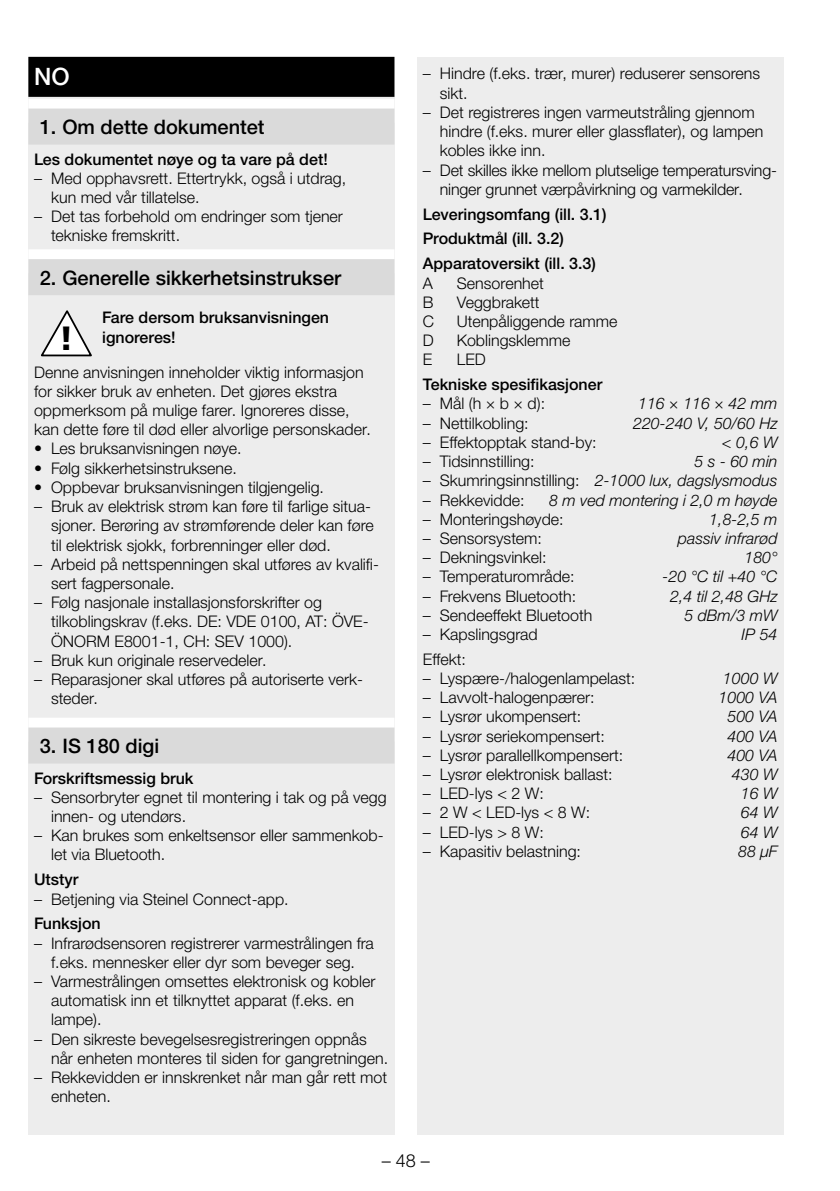
<style>
.page{position:relative;width:840px;height:1191px;background:#fff}
.page>*{position:absolute;margin:0;border:0;box-sizing:border-box;transform-origin:0 0}
.t1{font:900 33.6px "Frutiger LT Com";color:#000}
.t2{font:500 24px "Helvetica Neue LTW1 G";color:#fff}
.t3{font:500 20px "Helvetica Neue LTW1 G";color:#000}
.t4{font:300 18px "Helvetica Neue LTW1 G";color:#000}
.t5{font:300 16px/19.2px "Helvetica Neue LTW1 G";color:#000}
.t6{font:italic 300 16px "Helvetica Neue LTW1 G";color:#000}
.t7{font:500 16px/24.8px "Helvetica Neue LTW1 G";color:#000}
.s1{font-stretch:condensed}
.s2{font-weight:500}
.s3{font-style:normal;font-stretch:condensed}
.s4{font-style:normal}
</style>
<div class="page">
<div style="left:28px;top:57px;width:366px;height:1077px;background:#ededed"></div>
<div style="left:28px;top:57px;width:366px;height:40px;background:#000"></div>
<div style="left:28px;top:99px;width:366px;height:24px;background:#fff"></div>
<div style="left:28px;top:109px;width:366px;height:36px;background:#dadada"></div>
<div style="left:28px;top:249px;width:366px;height:24px;background:#fff"></div>
<div style="left:28px;top:259px;width:366px;height:36px;background:#dadada"></div>
<div style="left:28px;top:717px;width:366px;height:24px;background:#fff"></div>
<div style="left:28px;top:727px;width:366px;height:36px;background:#dadada"></div>
<svg style="left:41px;top:310px;width:51px;height:47px"></svg>
<div style="left:417px;top:57px;width:365px;height:1077px;background:#ededed"></div>
<h2 class="t2" style="left:34px;top:62px;width:37px">NO</h2>
<p class="t3" style="left:40px;top:115px;width:226px">1. Om dette dokumentet</p>
<p class="t7" style="left:34px;top:147px;width:295px">Les dokumentet nøye og ta vare på det!</p>
<p class="t5" style="left:51px;top:168px;width:296px;text-indent:-17px"><span class="s1">–</span> Med opphavsrett. Ettertrykk, også i utdrag, kun med vår tillatelse.</p>
<p class="t5" style="left:51px;top:207px;width:293px;text-indent:-17px"><span class="s1">–</span> Det tas forbehold om endringer som tjener tekniske fremskritt.</p>
<p class="t3" style="left:40px;top:265px;width:303px">2. Generelle sikkerhetsinstrukser</p>
<p class="t7" style="left:102px;top:308px;width:228px;line-height:19.2px">Fare dersom bruksanvisningen ignoreres!</p>
<p class="t5" style="left:34px;top:362px;width:338px">Denne anvisningen inneholder viktig informasjon for sikker bruk av enheten. Det gjøres ekstra oppmerksom på mulige farer. Ignoreres disse, kan dette føre til død eller alvorlige personskader.</p>
<p class="t5" style="left:34px;top:439px;width:209px">• Les bruksanvisningen nøye.</p>
<p class="t5" style="left:34px;top:458px;width:204px">• Følg sikkerhetsinstruksene.</p>
<p class="t5" style="left:34px;top:477px;width:291px">• Oppbevar bruksanvisningen tilgjengelig.</p>
<p class="t5" style="left:51px;top:497px;width:324px;text-indent:-17px"><span class="s1">–</span> Bruk av elektrisk strøm kan føre til farlige situa&shy;sjoner. Berøring av strømførende deler kan føre til elektrisk sjokk, forbrenninger eller død.</p>
<p class="t5" style="left:51px;top:554px;width:329px;text-indent:-17px"><span class="s1">–</span> Arbeid på nettspenningen skal utføres av kvalifi&shy;sert fagpersonale.</p>
<p class="t5" style="left:51px;top:593px;width:319px;text-indent:-17px"><span class="s1">–</span> Følg nasjonale installasjonsforskrifter og tilkoblingskrav (f.eks. DE: VDE 0100, AT: ÖVE-<br>ÖNORM E8001-1, CH: SEV 1000).</p>
<p class="t5" style="left:34px;top:650px;width:234px"><span class="s1">–</span> Bruk kun originale reservedeler.</p>
<p class="t5" style="left:51px;top:669px;width:313px;text-indent:-17px"><span class="s1">–</span> Reparasjoner skal utføres på autoriserte verk&shy;steder.</p>
<p class="t3" style="left:40px;top:734px;width:121px">3. IS 180 digi</p>
<p class="t7" style="left:34px;top:765px;width:161px">Forskriftsmessig bruk</p>
<p class="t5" style="left:51px;top:787px;width:337px;text-indent:-17px"><span class="s1">–</span> Sensorbryter egnet til montering i tak og på vegg innen- og utendørs.</p>
<p class="t5" style="left:51px;top:826px;width:334px;text-indent:-17px"><span class="s1">–</span> Kan brukes som enkeltsensor eller sammenkob&shy;let via Bluetooth.</p>
<p class="t7" style="left:34px;top:867px;width:46px">Utstyr</p>
<p class="t5" style="left:34px;top:886px;width:256px;line-height:24.8px"><span class="s1">–</span> Betjening via Steinel Connect-app.<br><span class="s2">Funksjon</span></p>
<p class="t5" style="left:34px;top:933px;width:341px;text-align:center"><span class="s1">–</span> Infrarødsensoren registrerer varmestrålingen fra f.eks. mennesker eller dyr som beveger seg.</p>
<p class="t5" style="left:51px;top:971px;width:325px;text-indent:-17px"><span class="s1">–</span> Varmestrålingen omsettes elektronisk og kobler automatisk inn et tilknyttet apparat (f.eks. en lampe).</p>
<p class="t5" style="left:51px;top:1029px;width:338px;text-indent:-17px"><span class="s1">–</span> Den sikreste bevegelsesregistreringen oppnås når enheten monteres til siden for gangretningen.</p>
<p class="t5" style="left:51px;top:1067px;width:337px;text-indent:-17px"><span class="s1">–</span> Rekkevidden er innskrenket når man går rett mot enheten.</p>
<h1 class="t1" style="left:59px;top:318px;width:16px">!</h1>
<p class="t5" style="left:439px;top:64px;width:322px;text-indent:-17px"><span class="s1">–</span> Hindre (f.eks. trær, murer) reduserer sensorens sikt.</p>
<p class="t5" style="left:439px;top:103px;width:325px;text-indent:-17px"><span class="s1">–</span> Det registreres ingen varmeutstråling gjennom hindre (f.eks. murer eller glassflater), og lampen kobles ikke inn.</p>
<p class="t5" style="left:439px;top:160px;width:338px;text-indent:-17px"><span class="s1">–</span> Det skilles ikke mellom plutselige temperatursving&shy;ninger grunnet værpåvirkning og varmekilder.</p>
<p class="t7" style="left:422px;top:201px;width:185px">Leveringsomfang (ill. 3.1)<br>Produktmål (ill. 3.2)<br>Apparatoversikt (ill. 3.3)</p>
<p class="t5" style="left:422px;top:273px;width:12px">A</p>
<p class="t5" style="left:456px;top:273px;width:88px">Sensorenhet</p>
<p class="t5" style="left:422px;top:292px;width:12px">B</p>
<p class="t5" style="left:456px;top:292px;width:84px">Veggbrakett</p>
<p class="t5" style="left:422px;top:311px;width:13px">C</p>
<p class="t5" style="left:456px;top:311px;width:162px">Utenpåliggende ramme</p>
<p class="t5" style="left:422px;top:331px;width:12px">D</p>
<p class="t5" style="left:456px;top:331px;width:115px">Koblingsklemme</p>
<p class="t5" style="left:422px;top:350px;width:11px">E</p>
<p class="t5" style="left:456px;top:350px;width:31px">LED</p>
<p class="t7" style="left:422px;top:372px;width:181px">Tekniske spesifikasjoner</p>
<p class="t5" style="left:422px;top:394px;width:124px"><span class="s1">–</span> Mål (h × b × d):</p>
<p class="t6" style="left:637px;top:394px;width:141px">116 × 116 × 42 mm</p>
<p class="t5" style="left:422px;top:413px;width:107px"><span class="s1">–</span> Nettilkobling:</p>
<p class="t6" style="left:632px;top:413px;width:146px">220-240 V, 50/60 Hz</p>
<p class="t5" style="left:422px;top:432px;width:175px"><span class="s1">–</span> Effektopptak stand-by:</p>
<p class="t6" style="left:721px;top:432px;width:57px">&lt; 0,6 W</p>
<p class="t5" style="left:422px;top:452px;width:113px"><span class="s1">–</span> Tidsinnstilling:</p>
<p class="t6" style="left:694px;top:451px;width:84px">5 s - 60 min</p>
<p class="t6" style="left:422px;top:471px;width:356px"><span class="s3">–</span> <span class="s4">Skumringsinnstilling:</span> 2-1000 lux, dagslysmodus</p>
<p class="t5" style="left:422px;top:490px;width:103px"><span class="s1">–</span> Rekkevidde:</p>
<p class="t6" style="left:548px;top:490px;width:230px">8 m ved montering i 2,0 m høyde</p>
<p class="t5" style="left:422px;top:509px;width:142px"><span class="s1">–</span> Monteringshøyde:</p>
<p class="t6" style="left:709px;top:509px;width:70px">1,8-2,5 m</p>
<p class="t5" style="left:422px;top:528px;width:121px"><span class="s1">–</span> Sensorsystem:</p>
<p class="t6" style="left:677px;top:528px;width:101px">passiv infrarød</p>
<p class="t5" style="left:422px;top:548px;width:125px"><span class="s1">–</span> Dekningsvinkel:</p>
<p class="t6" style="left:744px;top:547px;width:35px">180°</p>
<p class="t5" style="left:422px;top:567px;width:153px"><span class="s1">–</span> Temperaturområde:</p>
<p class="t6" style="left:662px;top:567px;width:116px">-20 °C til +40 °C</p>
<p class="t5" style="left:422px;top:586px;width:155px"><span class="s1">–</span> Frekvens Bluetooth:</p>
<p class="t6" style="left:669px;top:586px;width:109px">2,4 til 2,48 GHz</p>
<p class="t5" style="left:422px;top:605px;width:171px"><span class="s1">–</span> Sendeeffekt Bluetooth</p>
<p class="t6" style="left:684px;top:605px;width:95px">5 dBm/3 mW</p>
<p class="t5" style="left:422px;top:624px;width:116px"><span class="s1">–</span> Kapslingsgrad</p>
<p class="t6" style="left:741px;top:624px;width:37px">IP 54</p>
<p class="t5" style="left:422px;top:649px;width:44px">Effekt:</p>
<p class="t5" style="left:422px;top:668px;width:214px"><span class="s1">–</span> Lyspære-/halogenlampelast:</p>
<p class="t6" style="left:722px;top:668px;width:56px">1000 W</p>
<p class="t5" style="left:422px;top:688px;width:173px"><span class="s1">–</span> Lavvolt-halogenpærer:</p>
<p class="t6" style="left:718px;top:688px;width:60px">1000 VA</p>
<p class="t5" style="left:422px;top:707px;width:160px"><span class="s1">–</span> Lysrør ukompensert:</p>
<p class="t6" style="left:727px;top:707px;width:51px">500 VA</p>
<p class="t5" style="left:422px;top:726px;width:184px"><span class="s1">–</span> Lysrør seriekompensert:</p>
<p class="t6" style="left:727px;top:726px;width:51px">400 VA</p>
<p class="t5" style="left:422px;top:745px;width:202px"><span class="s1">–</span> Lysrør parallellkompensert:</p>
<p class="t6" style="left:727px;top:745px;width:51px">400 VA</p>
<p class="t5" style="left:422px;top:764px;width:191px"><span class="s1">–</span> Lysrør elektronisk ballast:</p>
<p class="t6" style="left:731px;top:764px;width:47px">430 W</p>
<p class="t5" style="left:422px;top:784px;width:122px"><span class="s1">–</span> LED-lys &lt; 2 W:</p>
<p class="t6" style="left:740px;top:784px;width:38px">16 W</p>
<p class="t5" style="left:422px;top:803px;width:169px"><span class="s1">–</span> 2 W &lt; LED-lys &lt; 8 W:</p>
<p class="t6" style="left:740px;top:803px;width:38px">64 W</p>
<p class="t5" style="left:422px;top:822px;width:122px"><span class="s1">–</span> LED-lys &gt; 8 W:</p>
<p class="t6" style="left:740px;top:822px;width:38px">64 W</p>
<p class="t5" style="left:422px;top:841px;width:160px"><span class="s1">–</span> Kapasitiv belastning:</p>
<p class="t6" style="left:737px;top:841px;width:41px">88 μF</p>
<p class="t4" style="left:381px;top:1149px;width:50px">– 48 –</p>
</div>
